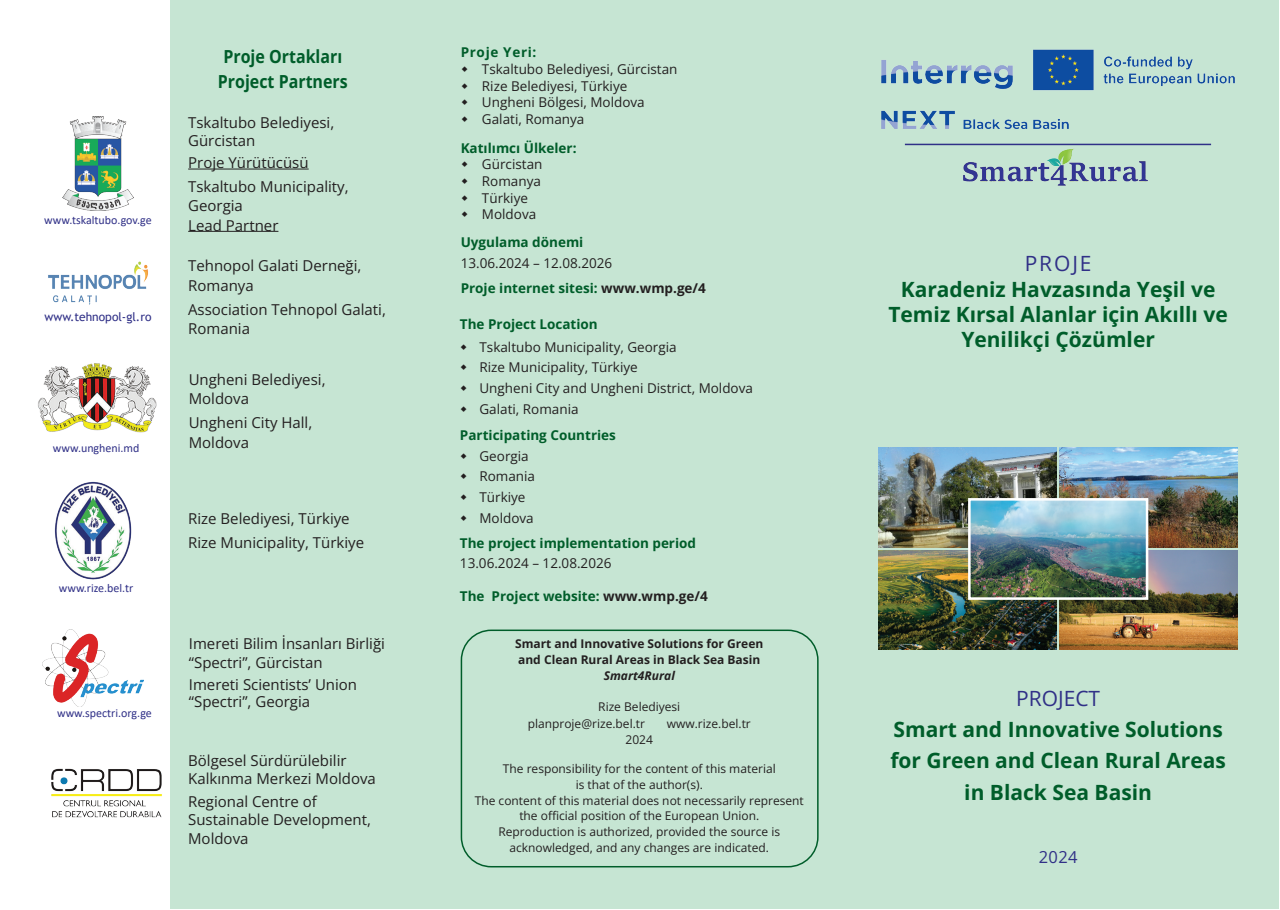
<style>
.page{position:relative;width:1280px;height:910px;background:#fff}
.page>*{position:absolute;margin:0;border:0;box-sizing:border-box;transform-origin:0 0}
.t1{font:700 21px/31.2px "Open Sans";color:#005d2a;text-align:center}
.t2{font:21px "Open Sans";color:#303087}
.t3{font:700 18px "Open Sans";color:#005d2a;scale:.89 1}
.t4{font:16.5px "Open Sans";color:#303087}
.t5{font:15px/19.5px "Open Sans";color:#231f20}
.t6{font:13.5px "Open Sans";color:#231f20}
.t7{font:700 13.5px "Open Sans";color:#005d2a}
.t8{font:700 13.5px "Open Sans";letter-spacing:.05em;color:#005d2a}
.t9{font:12px/15.8px "Open Sans";color:#231f20}
.t10{font:700 12px/15.8px "Open Sans";color:#231f20;text-align:center}
.t11{font:12px "Calibri";color:#303087}
.t12{font:12px "Trebuchet MS";color:#303087}
.s1{color:#231f20}
.s2{font-style:italic}
</style>
<div class="page">
<div style="left:0;top:0;width:1278px;height:908px;background:#c6e5d3"></div>
<div style="left:0;top:0;width:170px;height:910px;background:#fff"></div>
<div style="left:461px;top:630px;width:358px;height:237px;border:2px solid #005d2a;border-radius:30px"></div>
<hr style="left:188px;top:169px;width:121px;height:1px;background:#231f20">
<hr style="left:188px;top:231px;width:90px;height:1px;background:#231f20">
<img style="left:881px;top:49px;width:354px;height:80px">
<img style="left:963px;top:161px;width:185px;height:25px">
<img style="left:1046px;top:148px;width:28px;height:17px">
<img style="left:62px;top:116px;width:71px;height:94px">
<img style="left:48px;top:261px;width:100px;height:44px">
<img style="left:38px;top:363px;width:119px;height:70px">
<img style="left:54px;top:481px;width:78px;height:99px">
<img style="left:43px;top:630px;width:101px;height:77px">
<img style="left:51px;top:768px;width:111px;height:50px">
<hr style="left:905px;top:144px;width:306px;height:1px;background:#303087">
<img style="left:1059px;top:550px;width:178px;height:99px">
<img style="left:879px;top:448px;width:177px;height:99px">
<img style="left:1060px;top:448px;width:177px;height:100px">
<img style="left:879px;top:550px;width:177px;height:99px">
<img style="left:972px;top:502px;width:172px;height:94px">
<div style="left:968px;top:498px;width:180px;height:102px;border:3px solid #fff"></div>
<p class="t11" style="left:44px;top:212px;width:109px">www.tskaltubo.gov.ge</p>
<p class="t12" style="left:45px;top:309px;width:108px">www.tehnopol-gl.ro</p>
<p class="t11" style="left:53px;top:440px;width:88px">www.ungheni.md</p>
<p class="t11" style="left:59px;top:580px;width:76px">www.rize.bel.tr</p>
<p class="t11" style="left:57px;top:704px;width:96px">www.spectri.org.ge</p>
<p class="t3" style="left:223px;top:44px;width:135px">Proje Ortakları</p>
<p class="t3" style="left:218px;top:68px;width:148px">Project Partners</p>
<p class="t5" style="left:188px;top:113px;width:148px;line-height:18px">Tskaltubo Belediyesi,<br>Gürcistan</p>
<p class="t5" style="left:188px;top:153px;width:122px">Proje Yürütücüsü</p>
<p class="t5" style="left:188px;top:176px;width:162px">Tskaltubo Municipality,</p>
<p class="t5" style="left:188px;top:196px;width:56px">Georgia</p>
<p class="t5" style="left:188px;top:215px;width:92px">Lead Partner</p>
<p class="t5" style="left:188px;top:256px;width:175px">Tehnopol Galati Derneği,<br>Romanya</p>
<p class="t5" style="left:188px;top:299px;width:199px">Association Tehnopol Galati,<br>Romania</p>
<p class="t5" style="left:189px;top:369px;width:138px">Ungheni Belediyesi,<br>Moldova</p>
<p class="t5" style="left:189px;top:413px;width:125px">Ungheni City Hall,</p>
<p class="t5" style="left:189px;top:432px;width:62px">Moldova</p>
<p class="t5" style="left:188px;top:508px;width:163px">Rize Belediyesi, Türkiye</p>
<p class="t5" style="left:188px;top:532px;width:177px">Rize Municipality, Türkiye</p>
<p class="t5" style="left:189px;top:633px;width:198px">Imereti Bilim İnsanları Birliği “Spectri”, Gürcistan</p>
<p class="t5" style="left:189px;top:675px;width:170px;line-height:17.4px">Imereti Scientists’ Union “Spectri”, Georgia</p>
<p class="t5" style="left:188px;top:751px;width:189px;line-height:18.5px">Bölgesel Sürdürülebilir<br>Kalkınma Merkezi Moldova</p>
<p class="t5" style="left:188px;top:791px;width:130px">Regional Centre of</p>
<p class="t5" style="left:188px;top:810px;width:184px">Sustainable Development,</p>
<p class="t5" style="left:188px;top:828px;width:62px">Moldova</p>
<p class="t8" style="left:461px;top:43px;width:77px">Proje Yeri:</p>
<p class="t6" style="left:482px;top:60px;width:197px">Tskaltubo Belediyesi, Gürcistan</p>
<p class="t6" style="left:482px;top:77px;width:147px">Rize Belediyesi, Türkiye</p>
<p class="t6" style="left:482px;top:93px;width:164px">Ungheni Bölgesi, Moldova</p>
<p class="t6" style="left:482px;top:110px;width:104px">Galati, Romanya</p>
<p class="t7" style="left:461px;top:138px;width:117px">Katılımcı Ülkeler:</p>
<p class="t6" style="left:482px;top:155px;width:62px">Gürcistan</p>
<p class="t6" style="left:482px;top:172px;width:61px">Romanya</p>
<p class="t6" style="left:482px;top:188px;width:48px">Türkiye</p>
<p class="t6" style="left:482px;top:205px;width:56px">Moldova</p>
<p class="t7" style="left:461px;top:232px;width:124px">Uygulama dönemi</p>
<p class="t6" style="left:461px;top:253px;width:153px">13.06.2024 – 12.08.2026</p>
<p class="t7" style="left:461px;top:279px;width:247px">Proje internet sitesi: <span class="s1">www.wmp.ge/4</span></p>
<p class="t7" style="left:460px;top:315px;width:139px">The Project Location</p>
<p class="t6" style="left:479px;top:338px;width:199px">Tskaltubo Municipality, Georgia</p>
<p class="t6" style="left:479px;top:358px;width:160px">Rize Municipality, Türkiye</p>
<p class="t6" style="left:479px;top:379px;width:275px">Ungheni City and Ungheni District, Moldova</p>
<p class="t6" style="left:479px;top:400px;width:101px">Galati, Romania</p>
<p class="t7" style="left:460px;top:426px;width:157px">Participating Countries</p>
<p class="t6" style="left:479px;top:447px;width:51px">Georgia</p>
<p class="t6" style="left:479px;top:467px;width:57px">Romania</p>
<p class="t6" style="left:479px;top:488px;width:48px">Türkiye</p>
<p class="t6" style="left:479px;top:509px;width:56px">Moldova</p>
<p class="t7" style="left:460px;top:533px;width:238px">The project implementation period</p>
<p class="t6" style="left:460px;top:554px;width:153px">13.06.2024 – 12.08.2026</p>
<p class="t7" style="left:460px;top:587px;width:249px">The Project website: <span class="s1">www.wmp.ge/4</span></p>
<p class="t10" style="left:515px;top:636px;width:250px">Smart and Innovative Solutions for Green and Clean Rural Areas in Black Sea Basin<br><span class="s2">Smart4Rural</span></p>
<p class="t9" style="left:528px;top:697px;width:154px;line-height:17.5px;text-indent:70px">Rize Belediyesi planproje@rize.bel.tr</p>
<p class="t9" style="left:667px;top:715px;width:85px">www.rize.bel.tr</p>
<p class="t9" style="left:625px;top:731px;width:29px">2024</p>
<p class="t9" style="left:503px;top:760px;width:274px">The responsibility for the content of this material</p>
<p class="t9" style="left:475px;top:776px;width:331px;text-align:center">is that of the author(s).<br>The content of this material does not necessarily represent the official position of the European Union.<br>Reproduction is authorized, provided the source is acknowledged, and any changes are indicated.</p>
<p class="t2" style="left:1025px;top:249px;width:68px">PROJE</p>
<p class="t1" style="left:888px;top:276px;width:341px;line-height:25.2px">Karadeniz Havzasında Yeşil ve<br>Temiz Kırsal Alanlar için Akıllı ve<br>Yenilikçi Çözümler</p>
<p class="t2" style="left:1016px;top:684px;width:86px">PROJECT</p>
<p class="t1" style="left:890px;top:713px;width:337px">Smart and Innovative Solutions for Green and Clean Rural Areas in Black Sea Basin</p>
<p class="t4" style="left:1039px;top:846px;width:40px">2024</p>
</div>
